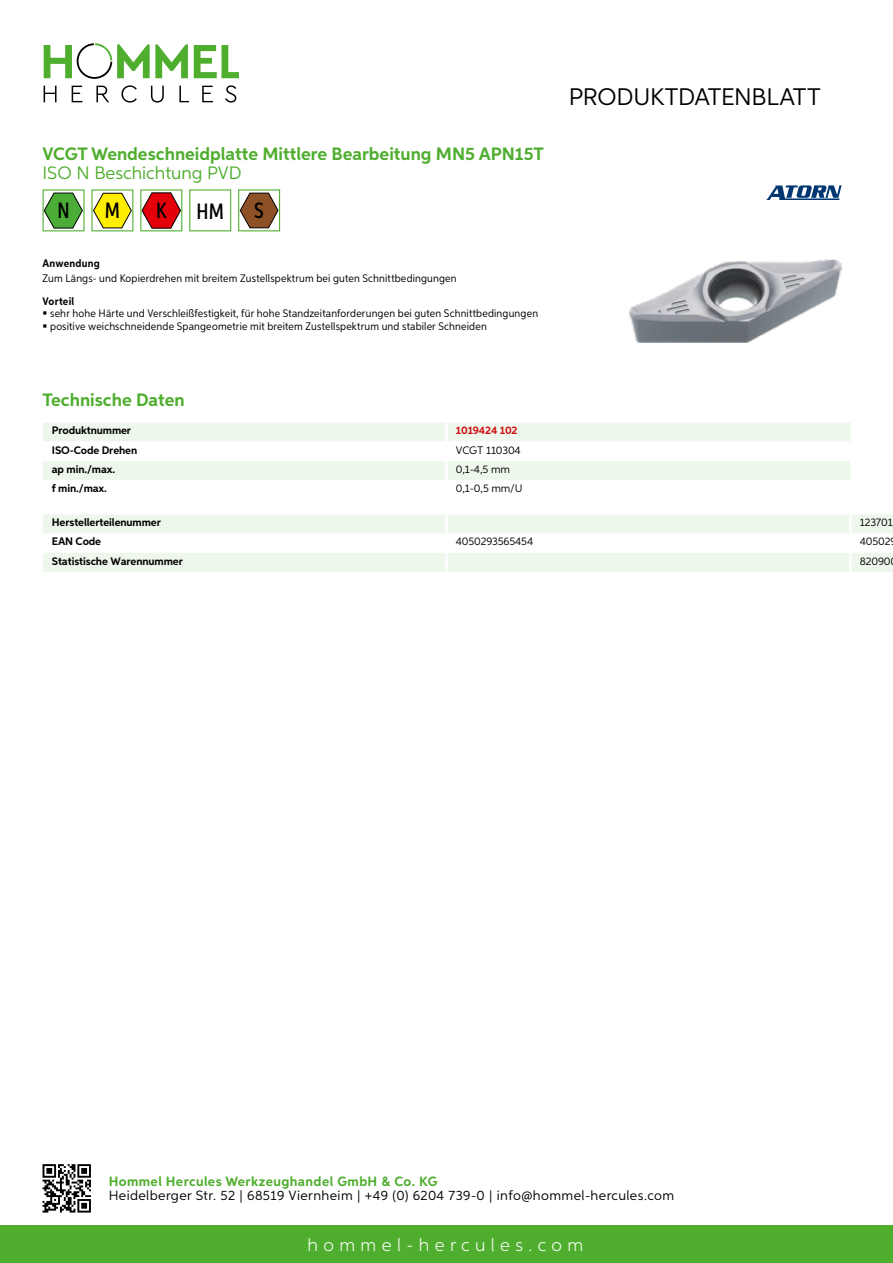
<style>
.page{position:relative;width:893px;height:1263px;background:#fff}
.page>*{position:absolute;margin:0;border:0;box-sizing:border-box;transform-origin:0 0}
.t1{font:24px "Aspira";letter-spacing:-.01em;color:#000}
.t2{font:500 22.2px "Aspira XX Nar";color:#000}
.t3{font:700 18px "Aspira";color:#50ae2f}
.t4{font:300 18px "Aspira";letter-spacing:.3em;color:#fff}
.t5{font:18px "Aspira";color:#50ae2f}
.t6{font:13.5px "Aspira";letter-spacing:.03em;color:#000}
.t7{font:700 13.5px "Aspira";letter-spacing:.03em;color:#50ae2f}
.t8{font:10.95px/12.8px "Aspira Nar";letter-spacing:.015em;color:#000}
.t9{font:700 10.95px "Aspira";letter-spacing:-.01em;color:#000}
.t10{font:10.95px "Aspira";letter-spacing:-.01em;color:#000}
.t11{font:700 10.95px "Aspira Nar";letter-spacing:.02em;color:#000}
.t12{font:700 10.95px "Aspira";letter-spacing:-.01em;color:#cd1013}
</style>
<div class="page">
<div style="left:0;top:1226px;width:893px;height:37px;background:#50ae2f"></div>
<svg style="left:43px;top:1164px;width:48px;height:48px"></svg>
<svg style="left:194px;top:45px;width:45px;height:33px"></svg>
<svg style="left:44px;top:43px;width:144px;height:36px"></svg>
<svg style="left:44px;top:86px;width:13px;height:16px"></svg>
<svg style="left:72px;top:86px;width:10px;height:16px"></svg>
<svg style="left:96px;top:86px;width:13px;height:16px"></svg>
<svg style="left:121px;top:85px;width:16px;height:18px"></svg>
<svg style="left:151px;top:86px;width:13px;height:17px"></svg>
<svg style="left:179px;top:86px;width:10px;height:16px"></svg>
<svg style="left:202px;top:86px;width:11px;height:16px"></svg>
<svg style="left:225px;top:85px;width:11px;height:18px"></svg>
<div style="left:43px;top:422px;width:807px;height:19px;background:#eef7eb"></div>
<div style="left:43px;top:461px;width:807px;height:19px;background:#eef7eb"></div>
<hr style="left:445px;top:422px;width:3px;height:20px;background:#fff">
<hr style="left:445px;top:461px;width:3px;height:19px;background:#fff">
<svg style="left:43px;top:514px;width:850px;height:58px"></svg>
<hr style="left:445px;top:553px;width:3px;height:19px;background:#fff">
<hr style="left:849px;top:553px;width:3px;height:19px;background:#fff">
<svg style="left:43px;top:189px;width:42px;height:42px"></svg>
<svg style="left:91px;top:189px;width:42px;height:42px"></svg>
<svg style="left:140px;top:189px;width:42px;height:42px"></svg>
<svg style="left:189px;top:189px;width:42px;height:42px"></svg>
<svg style="left:238px;top:189px;width:42px;height:42px"></svg>
<img style="left:629px;top:259px;width:213px;height:83px">
<svg style="left:766px;top:185px;width:76px;height:15px"></svg>
<h3 class="t3" style="left:43px;top:142px;width:503px">VCGT Wendeschneidplatte Mittlere Bearbeitung MN5 APN15T</h3>
<h3 class="t5" style="left:43px;top:162px;width:198px">ISO N Beschichtung PVD</h3>
<h2 class="t2" style="left:57px;top:197px;width:14px">N</h2>
<h2 class="t2" style="left:105px;top:197px;width:17px">M</h2>
<h2 class="t2" style="left:156px;top:197px;width:12px">K</h2>
<h2 class="t2" style="left:197px;top:197px;width:29px">HM</h2>
<h2 class="t2" style="left:254px;top:197px;width:11px">S</h2>
<p class="t11" style="left:43px;top:257px;width:59px">Anwendung</p>
<p class="t8" style="left:43px;top:272px;width:416px">Zum Längs- und Kopierdrehen mit breitem Zustellspektrum bei guten Schnittbedingungen</p>
<p class="t11" style="left:43px;top:294px;width:33px">Vorteil</p>
<p class="t8" style="left:50px;top:307px;width:489px">sehr hohe Härte und Verschleißfestigkeit, für hohe Standzeitanforderungen bei guten Schnittbedingungen positive weichschneidende Spangeometrie mit breitem Zustellspektrum und stabiler Schneiden</p>
<h1 class="t1" style="left:569px;top:82px;width:253px">Produktdatenblatt</h1>
<h3 class="t3" style="left:43px;top:388px;width:144px">Technische Daten</h3>
<p class="t9" style="left:52px;top:424px;width:81px">Produktnummer</p>
<p class="t12" style="left:456px;top:424px;width:63px">1019424 102</p>
<p class="t9" style="left:52px;top:443px;width:87px">ISO-Code Drehen</p>
<p class="t10" style="left:456px;top:443px;width:66px">VCGT 110304</p>
<p class="t9" style="left:52px;top:462px;width:65px">ap min./max.</p>
<p class="t10" style="left:456px;top:462px;width:56px">0,1-4,5 mm</p>
<p class="t9" style="left:52px;top:481px;width:57px">f min./max.</p>
<p class="t10" style="left:456px;top:481px;width:66px">0,1-0,5 mm/U</p>
<p class="t9" style="left:52px;top:516px;width:111px">Herstellerteilenummer</p>
<p class="t10" style="left:860px;top:516px;width:35px">123701</p>
<p class="t9" style="left:52px;top:535px;width:51px">EAN Code</p>
<p class="t10" style="left:456px;top:535px;width:79px">4050293565454</p>
<p class="t10" style="left:860px;top:535px;width:32px">40502</p>
<p class="t9" style="left:52px;top:554px;width:132px">Statistische Warennummer</p>
<p class="t10" style="left:860px;top:554px;width:32px">82090</p>
<p class="t7" style="left:109px;top:1172px;width:330px">Hommel Hercules Werkzeughandel GmbH &amp; Co. KG</p>
<p class="t6" style="left:109px;top:1187px;width:567px">Heidelberger Str. 52 | 68519 Viernheim | +49 (0) 6204 739-0 | info@hommel-hercules.com</p>
<h3 class="t4" style="left:307px;top:1234px;width:277px">hommel-hercules.com</h3>
</div>
